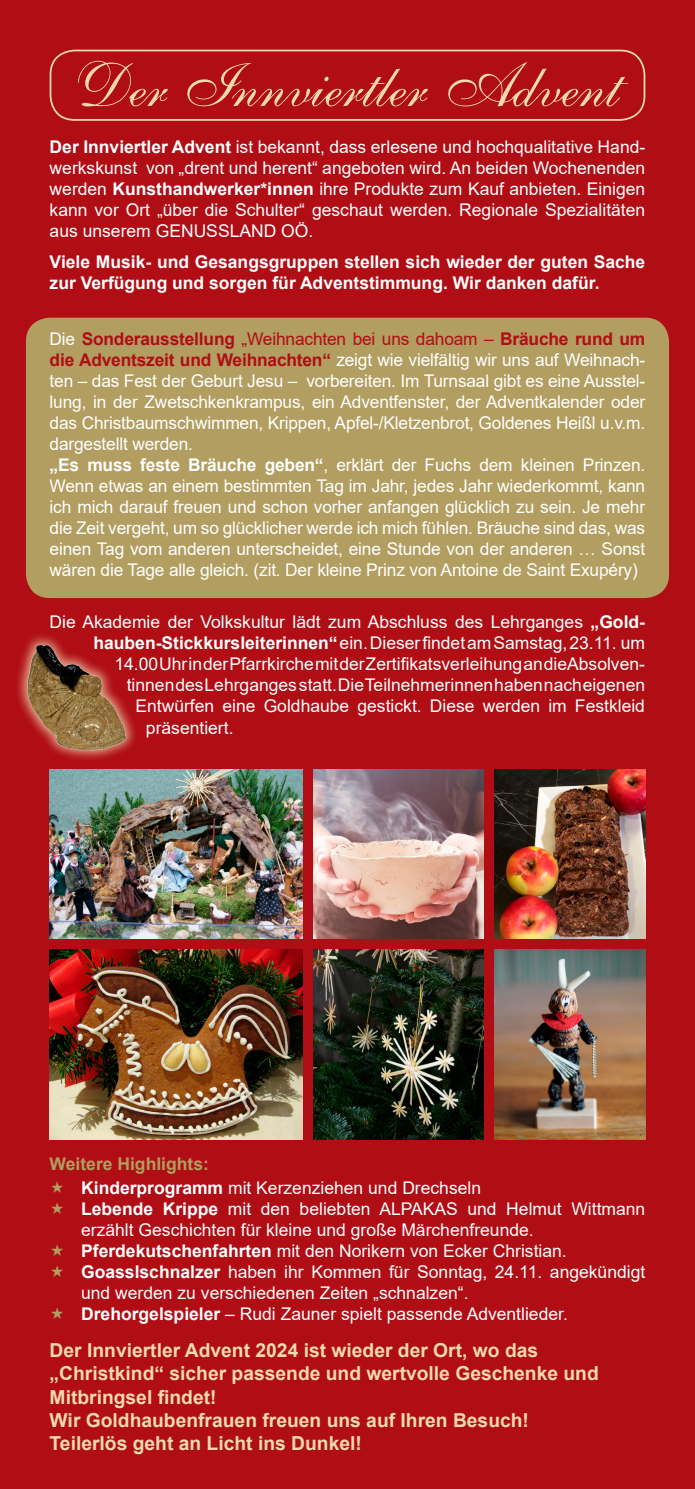
<style>
.page{position:relative;width:695px;height:1489px;background:#fff}
.page>*{position:absolute;margin:0;border:0;box-sizing:border-box;transform-origin:0 0}
.t1{font:61.25px "English 111 Vivace BT";color:#f2dab0}
.t2{font:700 19.25px/23.1px "Arial";color:#f2dab0}
.t3{font:17.5px/21px "Arial";letter-spacing:-.01em;color:#fff}
.t4{font:700 17.5px/21px "Arial";color:#fff}
.t5{font:700 17.5px "Arial";color:#b29e61}
.s1{font-weight:700}
.s2{font-weight:700;color:#b00d15}
.s3{color:#b00d15}
</style>
<div class="page">
<div style="left:0;top:0;width:694px;height:1488px;background:#b00d15"></div>
<div style="left:50px;top:50px;width:595px;height:71px;border:2px solid #f2dab0;border-radius:24px"></div>
<div style="left:26px;top:317px;width:643px;height:281px;background:#b29e61;border-radius:24px"></div>
<img style="left:314px;top:769px;width:169px;height:169px">
<img style="left:314px;top:949px;width:169px;height:190px">
<img style="left:494px;top:949px;width:151px;height:190px">
<img style="left:49px;top:769px;width:254px;height:169px">
<img style="left:50px;top:949px;width:253px;height:190px">
<img style="left:494px;top:769px;width:151px;height:169px">
<div style="left:14px;top:632px;width:125px;height:130px;background:#f2dab0;opacity:.75"></div>
<img style="left:26px;top:644px;width:113px;height:109px">
<h1 class="t1" style="left:76px;top:48px;width:545px">Der Innviertler Advent</h1>
<p class="t3" style="left:50px;top:136px;width:597px;text-align:justify"><span class="s1">Der Innviertler Advent</span> ist bekannt, dass erlesene und hochqualitative Hand&shy;werkskunst von „drent und herent“ angeboten wird. An beiden Wochenenden werden <span class="s1">Kunsthandwerker*innen</span> ihre Produkte zum Kauf anbieten. Einigen kann vor Ort „über die Schulter“ geschaut werden. Regionale Spezialitäten aus unserem GENUSSLAND OÖ.</p>
<p class="t4" style="left:50px;top:252px;width:597px">Viele Musik- und Gesangsgruppen stellen sich wieder der guten Sache zur Verfügung und sorgen für Adventstimmung. Wir danken dafür.</p>
<p class="t3" style="left:50px;top:328px;width:597px">Die <span class="s2">Sonderausstellung</span> <span class="s3">„Weihnachten bei uns dahoam –</span> <span class="s2">Bräuche rund um die Adventszeit und Weihnachten“</span> zeigt wie vielfältig wir uns auf Weihnach&shy;ten – das Fest der Geburt Jesu – vorbereiten. Im Turnsaal gibt es eine Ausstel&shy;lung, in der Zwetschkenkrampus, ein Adventfenster, der Adventkalender oder das Christbaumschwimmen, Krippen, Apfel-/Kletzenbrot, Goldenes Heißl u.v.m. dargestellt werden.<br><span class="s1">„Es muss feste Bräuche geben“</span>, erklärt der Fuchs dem kleinen Prinzen.<br>Wenn etwas an einem bestimmten Tag im Jahr, jedes Jahr wiederkommt, kann ich mich darauf freuen und schon vorher anfangen glücklich zu sein. Je mehr die Zeit vergeht, um so glücklicher werde ich mich fühlen. Bräuche sind das, was einen Tag vom anderen unterscheidet, eine Stunde von der anderen … Sonst wären die Tage alle gleich. (zit. Der kleine Prinz von Antoine de Saint Exupéry)</p>
<p class="t3" style="left:50px;top:611px;width:597px">Die Akademie der Volkskultur lädt zum Abschluss des Lehrganges <span class="s1">„Gold-</span></p>
<p class="t3" style="left:93px;top:632px;width:553px"><span class="s1">hauben-Stickkursleiterinnen“</span> ein. Dieser findet am Samstag, 23.11. um</p>
<p class="t3" style="left:114px;top:653px;width:532px">14.00 Uhr in der Pfarrkirche mit der Zertifikatsverleihung an die Absolven-</p>
<p class="t3" style="left:127px;top:674px;width:520px">tinnen des Lehrganges statt. Die Teilnehmerinnen haben nach eigenen</p>
<p class="t3" style="left:135px;top:695px;width:511px">Entwürfen eine Goldhaube gestickt. Diese werden im Festkleid</p>
<p class="t3" style="left:146px;top:716px;width:89px">präsentiert.</p>
<p class="t5" style="left:50px;top:1151px;width:161px">Weitere Highlights:</p>
<p class="t3" style="left:81px;top:1176px;width:565px"><span class="s1">Kinderprogramm</span> mit Kerzenziehen und Drechseln<br><span class="s1">Lebende Krippe</span> mit den beliebten ALPAKAS und Helmut Wittmann erzählt Geschichten für kleine und große Märchenfreunde.<br><span class="s1">Pferdekutschenfahrten</span> mit den Norikern von Ecker Christian.<br><span class="s1">Goasslschnalzer</span> haben ihr Kommen für Sonntag, 24.11. angekündigt und werden zu verschiedenen Zeiten „schnalzen“.<br><span class="s1">Drehorgelspieler</span> – Rudi Zauner spielt passende Adventlieder.</p>
<p class="t2" style="left:50px;top:1338px;width:550px">Der Innviertler Advent 2024 ist wieder der Ort, wo das „Christkind“ sicher passende und wertvolle Geschenke und Mitbringsel findet!<br>Wir Goldhaubenfrauen freuen uns auf Ihren Besuch!<br>Teilerlös geht an Licht ins Dunkel!</p>
</div>
